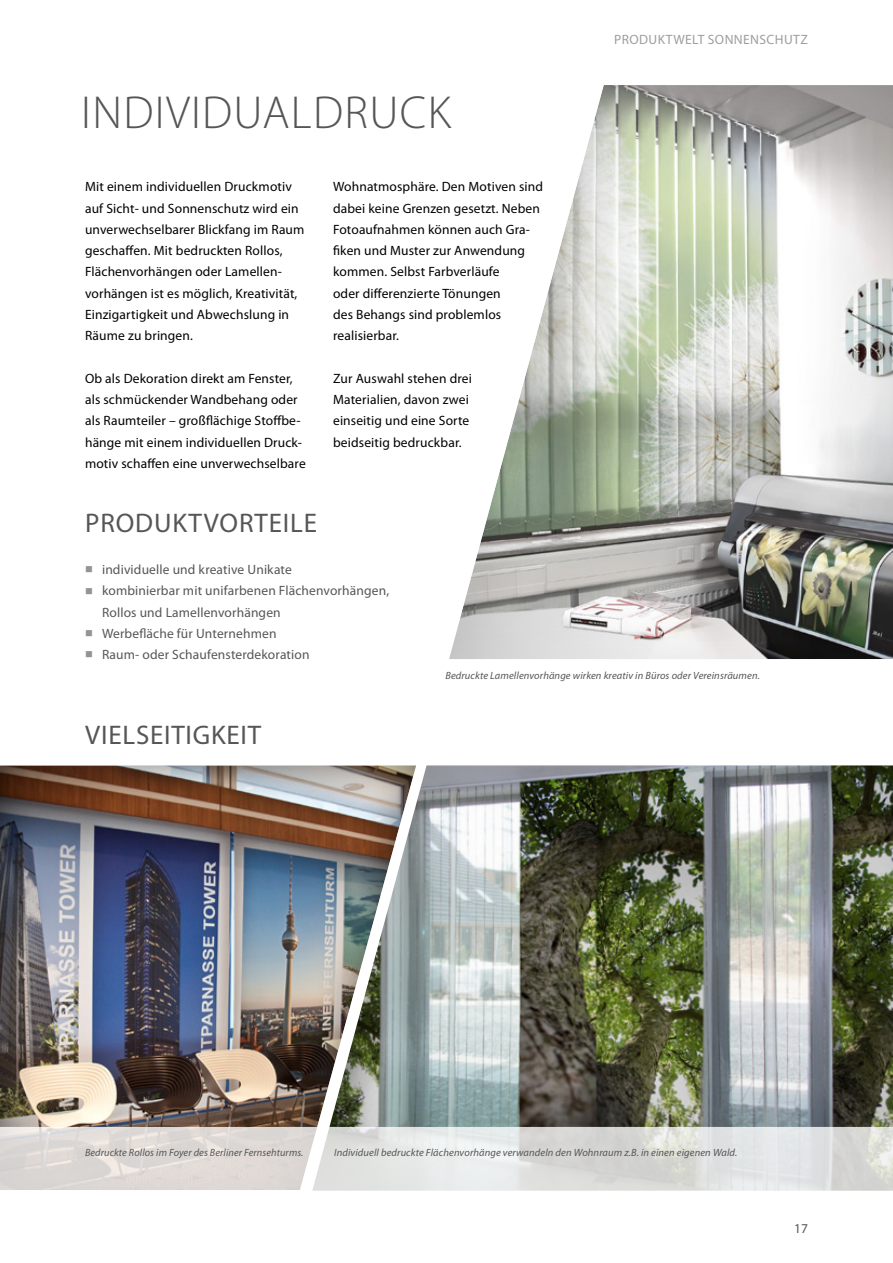
<style>
.page{position:relative;width:893px;height:1263px;background:#fff}
.page>*{position:absolute;margin:0;border:0;box-sizing:border-box;transform-origin:0 0}
.t1{font:300 46.5px "Myriad Pro";letter-spacing:.03em;color:#555756}
.t2{font:27px "Myriad Pro";letter-spacing:.03em;color:#555756}
.t3{font:13.5px/21.3px "Myriad Pro";letter-spacing:.01em;color:#000}
.t4{font:13.5px/21.3px "Myriad Pro";letter-spacing:.01em;color:#555756}
.t5{font:13.5px "Myriad Pro";letter-spacing:.03em;color:#9d9e9e}
.t6{font:italic 10.5px "Myriad Pro";letter-spacing:.01em;color:#555756}
</style>
<div class="page">
<div style="left:0;top:764px;width:416px;height:427px;background:#000;opacity:.55"></div>
<img style="left:312px;top:765px;width:581px;height:362px">
<div style="left:449px;top:84px;width:444px;height:576px;background:#000;opacity:.15"></div>
<svg style="left:0;top:1127px;width:893px;height:64px;background:#dfdedd"></svg>
<h1 class="t1" style="left:81px;top:84px;width:371px">INDIVIDUALDRUCK</h1>
<p class="t3" style="left:85px;top:176px;width:221px">Mit einem individuellen Druckmotiv auf Sicht- und Sonnenschutz wird ein unverwechselbarer Blickfang im Raum geschaffen. Mit bedruckten Rollos, Flächenvorhängen oder Lamellen&shy;vorhängen ist es möglich, Kreativität, Einzigartigkeit und Abwechslung in Räume zu bringen.</p>
<p class="t3" style="left:85px;top:367px;width:222px">Ob als Dekoration direkt am Fenster, als schmückender Wandbehang oder als Raumteiler – großflächige Stoffbe&shy;hänge mit einem individuellen Druck&shy;motiv schaffen eine unverwechselbare</p>
<p class="t3" style="left:333px;top:176px;width:211px">Wohnatmosphäre. Den Motiven sind dabei keine Grenzen gesetzt. Neben<br>Fotoaufnahmen können auch Gra&shy;fiken und Muster zur Anwendung kommen. Selbst Farbverläufe<br>oder differenzierte Tönungen<br>des Behangs sind problemlos realisierbar.</p>
<p class="t3" style="left:333px;top:367px;width:140px">Zur Auswahl stehen drei<br>Materialien, davon zwei einseitig und eine Sorte beidseitig bedruckbar.</p>
<h2 class="t2" style="left:85px;top:506px;width:233px">PRODUKTVORTEILE</h2>
<p class="t4" style="left:102px;top:559px;width:289px">individuelle und kreative Unikate<br>kombinierbar mit unifarbenen Flächenvorhängen, Rollos und Lamellenvorhängen<br>Werbefläche für Unternehmen<br>Raum- oder Schaufensterdekoration</p>
<p class="t5" style="left:614px;top:31px;width:195px">PRODUKTWELT SONNENSCHUTZ</p>
<h2 class="t2" style="left:85px;top:718px;width:177px">VIELSEITIGKEIT</h2>
<p class="t6" style="left:445px;top:669px;width:316px">Bedruckte Lamellenvorhänge wirken kreativ in Büros oder Vereinsräumen.</p>
<p class="t6" style="left:85px;top:1146px;width:220px">Bedruckte Rollos im Foyer des Berliner Fernsehturms.</p>
<p class="t6" style="left:334px;top:1146px;width:405px">Individuell bedruckte Flächenvorhänge verwandeln den Wohnraum z.B. in einen eigenen Wald.</p>
<p class="t4" style="left:794px;top:1218px;width:15px">17</p>
</div>
